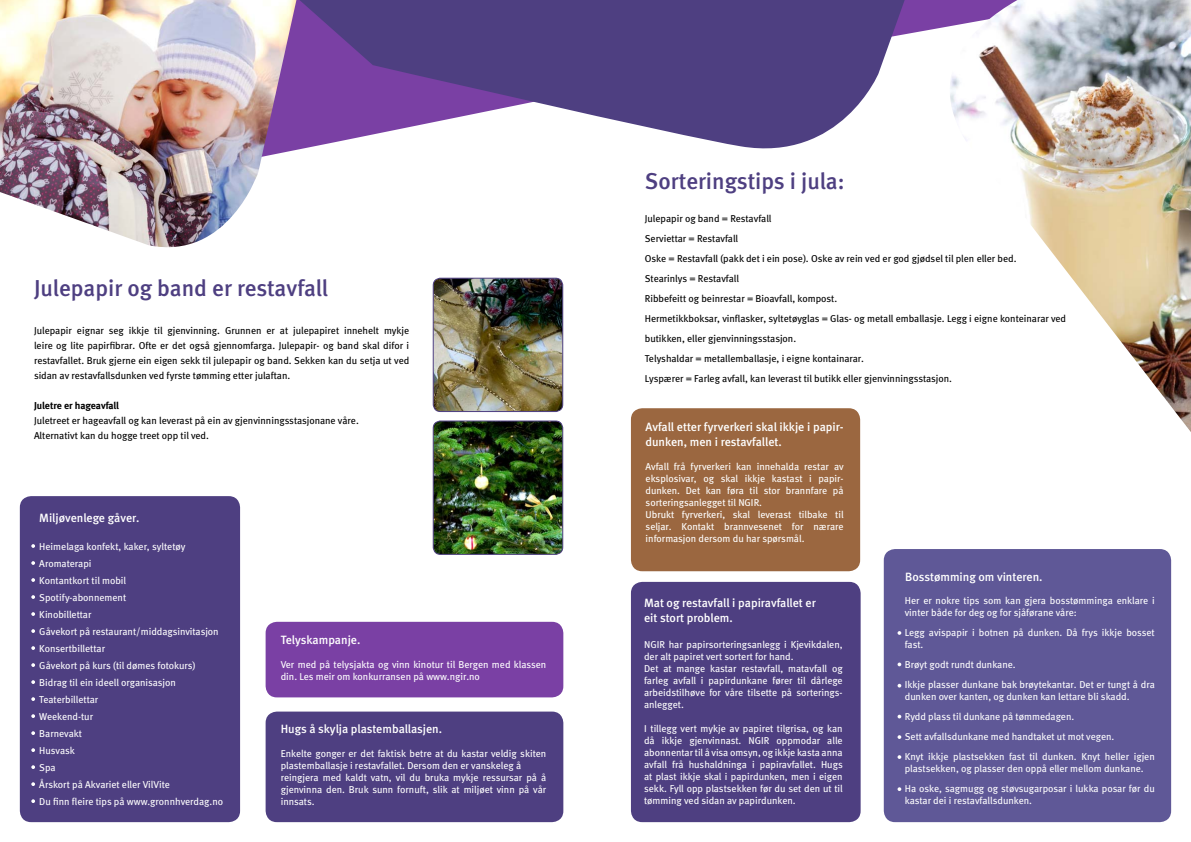
<style>
.page{position:relative;width:1191px;height:842px;background:#fff}
.page>*{position:absolute;margin:0;border:0;box-sizing:border-box;transform-origin:0 0}
.t1{font:500 23px "Meta";color:#4e3f81}
.t2{font:500 12px/14.4px "Meta";color:#fff}
.t3{font:10px/12px "Meta";color:#fff}
.t4{font:10px/20px "Meta";color:#000}
.t5{font:700 10px "Meta";letter-spacing:-.005em;color:#000}
</style>
<div class="page">
<div style="left:266px;top:711px;width:297px;height:111px;background:#4e3f81;border-radius:11px"></div>
<div style="left:883px;top:549px;width:288px;height:273px;background:#5f5897;border-radius:11px"></div>
<svg style="left:910px;top:0;width:38px;height:34px"></svg>
<img style="left:0;top:0;width:280px;height:248px">
<img style="left:948px;top:0;width:243px;height:432px">
<svg style="left:280px;top:0;width:630px;height:153px;fill:#4e3f81"></svg>
<div style="left:631px;top:582px;width:229px;height:240px;background:#4e3f81;border-radius:11px"></div>
<img style="left:433px;top:421px;width:130px;height:133px">
<div style="left:433px;top:421px;width:130px;height:134px;border:1px solid #4e3f81;border-radius:7px"></div>
<img style="left:433px;top:278px;width:130px;height:133px">
<div style="left:433px;top:278px;width:130px;height:134px;border:1px solid #4e3f81;border-radius:7px"></div>
<div style="left:20px;top:496px;width:220px;height:326px;background:#4e3f81;border-radius:11px"></div>
<div style="left:631px;top:408px;width:229px;height:163px;background:#9b6740;border-radius:11px"></div>
<svg style="left:897px;top:631px;width:4px;height:4px"></svg>
<svg style="left:897px;top:662px;width:4px;height:4px"></svg>
<svg style="left:897px;top:684px;width:4px;height:3px"></svg>
<svg style="left:897px;top:715px;width:4px;height:3px"></svg>
<svg style="left:897px;top:735px;width:4px;height:4px"></svg>
<svg style="left:897px;top:755px;width:4px;height:4px"></svg>
<svg style="left:897px;top:787px;width:4px;height:4px"></svg>
<svg style="left:31px;top:544px;width:4px;height:4px"></svg>
<svg style="left:31px;top:561px;width:4px;height:4px"></svg>
<svg style="left:31px;top:578px;width:4px;height:4px"></svg>
<svg style="left:31px;top:595px;width:4px;height:4px"></svg>
<svg style="left:31px;top:612px;width:4px;height:4px"></svg>
<svg style="left:31px;top:629px;width:4px;height:4px"></svg>
<svg style="left:31px;top:646px;width:4px;height:4px"></svg>
<svg style="left:31px;top:663px;width:4px;height:4px"></svg>
<svg style="left:31px;top:680px;width:4px;height:4px"></svg>
<svg style="left:31px;top:697px;width:4px;height:4px"></svg>
<svg style="left:31px;top:714px;width:4px;height:4px"></svg>
<svg style="left:31px;top:731px;width:4px;height:4px"></svg>
<svg style="left:31px;top:748px;width:4px;height:4px"></svg>
<svg style="left:31px;top:765px;width:4px;height:4px"></svg>
<svg style="left:31px;top:782px;width:4px;height:4px"></svg>
<svg style="left:31px;top:799px;width:4px;height:4px"></svg>
<div style="left:266px;top:622px;width:297px;height:75px;background:#7a40a4;border-radius:11px"></div>
<h1 class="t1" style="left:34px;top:274px;width:296px">Julepapir og band er restavfall</h1>
<p class="t4" style="left:34px;top:323px;width:377px;line-height:15px;text-align:justify">Julepapir eignar seg ikkje til gjenvinning. Grunnen er at julepapiret innehelt mykje leire og lite papirfibrar. Ofte er det også gjennomfarga. Julepapir- og band skal difor i restavfallet. Bruk gjerne ein eigen sekk til julepapir og band. Sekken kan du setja ut ved sidan av restavfallsdunken ved fyrste tømming etter julaftan.</p>
<p class="t5" style="left:34px;top:400px;width:87px">Juletre er hageavfall</p>
<p class="t4" style="left:34px;top:413px;width:326px;line-height:15px">Juletreet er hageavfall og kan leverast på ein av gjenvinningsstasjonane våre.<br>Alternativt kan du hogge treet opp til ved.</p>
<p class="t2" style="left:39px;top:510px;width:102px">Miljøvenlege gåver.</p>
<p class="t3" style="left:39px;top:538px;width:185px;line-height:17px">Heimelaga konfekt, kaker, syltetøy<br>Aromaterapi<br>Kontantkort til mobil<br>Spotify-abonnement<br>Kinobillettar<br>Gåvekort på restaurant/middagsinvitasjon<br>Konsertbillettar<br>Gåvekort på kurs (til dømes fotokurs)<br>Bidrag til ein ideell organisasjon<br>Teaterbillettar<br>Weekend-tur<br>Barnevakt<br>Husvask<br>Spa<br>Årskort på Akvariet eller VilVite<br>Du finn fleire tips på www.gronnhverdag.no</p>
<p class="t2" style="left:281px;top:632px;width:81px">Telyskampanje.</p>
<p class="t3" style="left:281px;top:658px;width:267px">Ver med på telysjakta og vinn kinotur til Bergen med klassen din. Les meir om konkurransen på www.ngir.no</p>
<p class="t2" style="left:281px;top:722px;width:163px">Hugs å skylja plastemballasjen.</p>
<p class="t3" style="left:281px;top:748px;width:267px">Enkelte gonger er det faktisk betre at du kastar veldig skiten plastemballasje i restavfallet. Dersom den er vanskeleg å reingjera med kaldt vatn, vil du bruka mykje ressursar på å gjenvinna den. Bruk sunn fornuft, slik at miljøet vinn på vår innsats.</p>
<h1 class="t1" style="left:645px;top:168px;width:201px">Sorteringstips i jula:</h1>
<p class="t4" style="left:645px;top:209px;width:423px">Julepapir og band = Restavfall<br>Serviettar = Restavfall<br>Oske = Restavfall (pakk det i ein pose). Oske av rein ved er god gjødsel til plen eller bed.<br>Stearinlys = Restavfall<br>Ribbefeitt og beinrestar = Bioavfall, kompost.<br>Hermetikkboksar, vinflasker, syltetøyglas = Glas- og metall emballasje. Legg i eigne konteinarar ved butikken, eller gjenvinningsstasjon.<br>Telyshaldar = metallemballasje, i eigne kontainarar.<br>Lyspærer = Farleg avfall, kan leverast til butikk eller gjenvinningsstasjon.</p>
<p class="t2" style="left:645px;top:420px;width:199px">Avfall etter fyrverkeri skal ikkje i papir&shy;dunken, men i restavfallet.</p>
<p class="t3" style="left:645px;top:460px;width:200px">Avfall frå fyrverkeri kan innehalda restar av eksplosivar, og skal ikkje kastast i papir&shy;dunken. Det kan føra til stor brannfare på sorteringsanlegget til NGIR.<br>Ubrukt fyrverkeri, skal leverast tilbake til seljar. Kontakt brannvesenet for nærare informasjon dersom du har spørsmål.</p>
<p class="t2" style="left:644px;top:596px;width:173px">Mat og restavfall i papiravfallet er eit stort problem.</p>
<p class="t3" style="left:644px;top:638px;width:200px">NGIR har papirsorteringsanlegg i Kjevikdalen, der alt papiret vert sortert for hand.<br>Det at mange kastar restavfall, matavfall og farleg avfall i papirdunkane fører til dårlege arbeidstilhøve for våre tilsette på sorterings&shy;anlegget.</p>
<p class="t3" style="left:644px;top:722px;width:200px;text-align:justify">I tillegg vert mykje av papiret tilgrisa, og kan då ikkje gjenvinnast. NGIR oppmodar alle abonnentar til å visa omsyn, og ikkje kasta anna avfall frå hushaldninga i papiravfallet. Hugs at plast ikkje skal i papirdunken, men i eigen sekk. Fyll opp plastsekken før du set den ut til tømming ved sidan av papirdunken.</p>
<p class="t2" style="left:905px;top:570px;width:139px">Bosstømming om vinteren.</p>
<p class="t3" style="left:904px;top:595px;width:251px">Her er nokre tips som kan gjera bosstømminga enklare i vinter både for deg og for sjåførane våre:</p>
<p class="t3" style="left:904px;top:627px;width:251px">Legg avispapir i botnen på dunken. Då frys ikkje bosset fast.</p>
<p class="t3" style="left:904px;top:655px;width:251px;line-height:20px">Brøyt godt rundt dunkane.<br>Ikkje plasser dunkane bak brøytekantar. Det er tungt å dra</p>
<p class="t3" style="left:904px;top:687px;width:251px;line-height:20px">dunken over kanten, og dunken kan lettare bli skadd.<br>Rydd plass til dunkane på tømmedagen.<br>Sett avfallsdunkane med handtaket ut mot vegen.<br>Knyt ikkje plastsekken fast til dunken. Knyt heller igjen</p>
<p class="t3" style="left:904px;top:759px;width:251px;line-height:20px">plastsekken, og plasser den oppå eller mellom dunkane.<br>Ha oske, sagmugg og støvsugarposar i lukka posar før du</p>
<p class="t3" style="left:904px;top:795px;width:129px">kastar dei i restavfallsdunken.</p>
</div>
